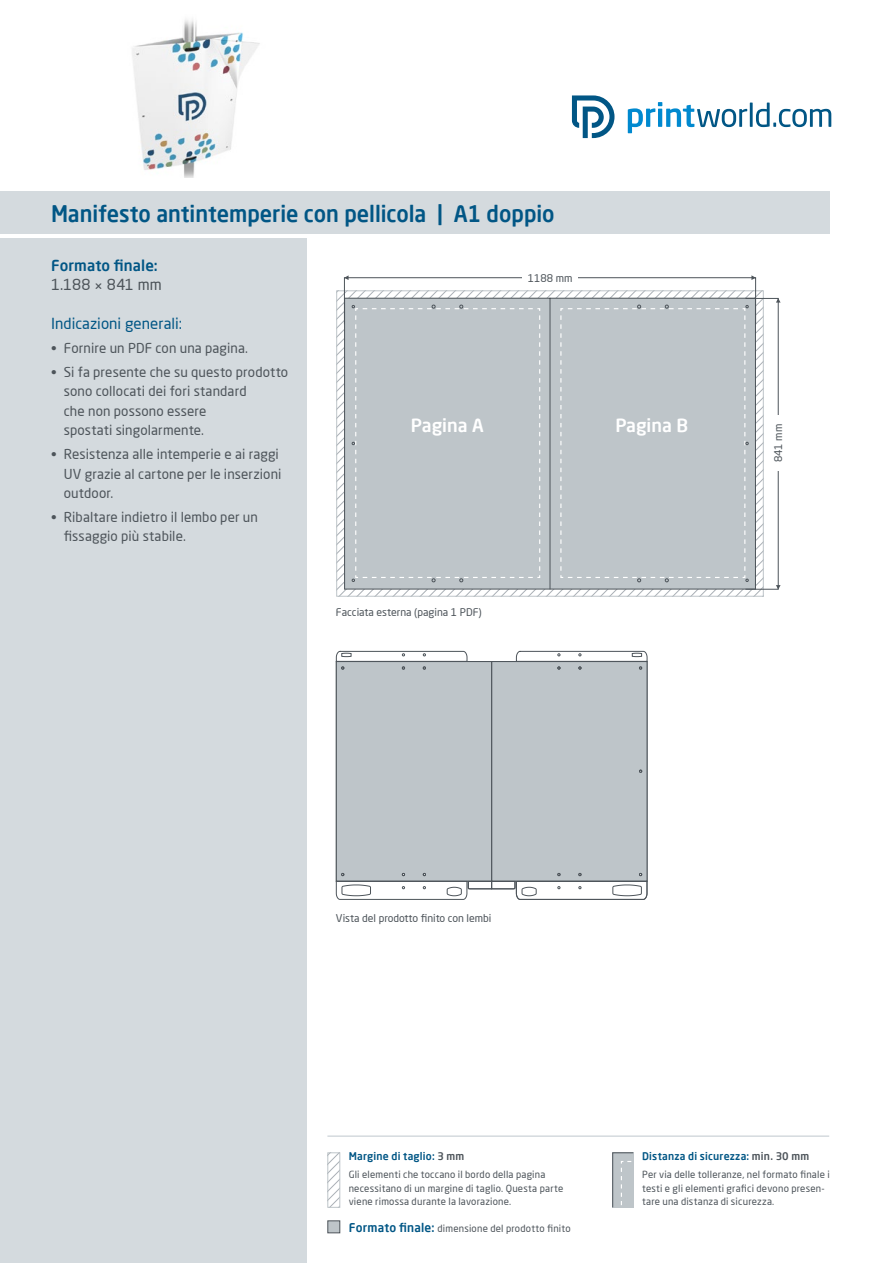
<style>
.page{position:relative;width:893px;height:1263px;background:#fff}
.page>*{position:absolute;margin:0;border:0;box-sizing:border-box;transform-origin:0 0}
.t1{font:500 22.5px "Neo Sans Pro";color:#015685;scale:.96 1}
.t2{font:500 18px "Neo Sans Pro";color:#fff}
.t3{font:15px "Neo Sans Pro";color:#015685}
.t4{font:500 15px "Neo Sans Pro";letter-spacing:.005em;color:#015685}
.t5{font:15px "Neo Sans Pro";letter-spacing:.005em;color:#4d545a}
.t6{font:13.5px/19.5px "Neo Sans Pro";letter-spacing:.01em;color:#4d545a}
.t7{font:10.5px "Neo Sans Pro";color:#4d545a}
.t8{font:500 10.5px "Neo Sans Pro";letter-spacing:.025em;color:#015685}
.t9{font:9.75px/13.5px "Neo Sans Pro";letter-spacing:.02em;color:#4d545a}
.s1{color:#4d545a}
.s2{font-weight:500;font-size:12px;color:#015685}
</style>
<div class="page">
<div style="left:0;top:238px;width:306px;height:1025px;background:#d4dade"></div>
<div style="left:0;top:191px;width:829px;height:43px;background:#d4dade"></div>
<svg style="left:628px;top:102px;width:203px;height:31px"></svg>
<svg style="left:572px;top:96px;width:42px;height:42px"></svg>
<hr style="left:327px;top:1135px;width:502px;height:2px;background:#d4dade">
<svg style="left:329px;top:1154px;width:9px;height:52px"></svg>
<div style="left:327px;top:1152px;width:13px;height:56px;border:1px solid #bec5c9"></div>
<div style="left:327px;top:1220px;width:13px;height:13px;background:#bec5c9;border:1px solid #4d545a"></div>
<svg style="left:612px;top:1152px;width:22px;height:56px"></svg>
<img style="left:132px;top:19px;width:128px;height:158px">
<div style="left:345px;top:299px;width:411px;height:290px;background:#bec5c9"></div>
<hr style="left:755px;top:298px;width:1px;height:291px;background:#4d545a">
<hr style="left:345px;top:589px;width:410px;height:1px;background:#4d545a">
<hr style="left:344px;top:298px;width:1px;height:291px;background:#4d545a">
<hr style="left:345px;top:298px;width:410px;height:1px;background:#4d545a">
<hr style="left:550px;top:298px;width:1px;height:291px;background:#4d545a">
<div style="left:344px;top:277px;width:412px;height:47px;border:1px solid #4d545a"></div>
<svg style="left:751px;top:275px;width:5px;height:5px"></svg>
<svg style="left:344px;top:275px;width:5px;height:5px"></svg>
<div style="left:523px;top:274px;width:55px;height:8px;background:#fff"></div>
<svg style="left:776px;top:585px;width:5px;height:4px"></svg>
<svg style="left:776px;top:298px;width:5px;height:5px"></svg>
<svg style="left:560px;top:308px;width:186px;height:270px"></svg>
<svg style="left:337px;top:291px;width:203px;height:291px"></svg>
<svg style="left:744px;top:315px;width:5px;height:258px"></svg>
<svg style="left:745px;top:579px;width:4px;height:3px"></svg>
<svg style="left:565px;top:577px;width:173px;height:5px"></svg>
<svg style="left:568px;top:305px;width:181px;height:4px"></svg>
<div style="left:336px;top:661px;width:156px;height:220px;background:#bec5c9;border:1px solid #4d545a"></div>
<div style="left:491px;top:661px;width:156px;height:220px;background:#bec5c9;border:1px solid #4d545a"></div>
<svg style="left:336px;top:650px;width:132px;height:19px"></svg>
<svg style="left:516px;top:650px;width:132px;height:19px"></svg>
<svg style="left:336px;top:873px;width:312px;height:27px"></svg>
<h1 class="t1" style="left:51px;top:200px;width:526px">Manifesto antintemperie con pellicola | A1 doppio</h1>
<h3 class="t4" style="left:51px;top:256px;width:108px">Formato finale:</h3>
<h3 class="t5" style="left:51px;top:276px;width:112px">1.188 × 841 mm</h3>
<h3 class="t3" style="left:51px;top:315px;width:133px">Indicazioni generali:</h3>
<h3 class="t6" style="left:51px;top:338px;width:199px">• Fornire un PDF con una pagina.</h3>
<h3 class="t6" style="left:64px;top:362px;width:226px;text-indent:-13px">• Si fa presente che su questo prodotto sono collocati dei fori standard<br>che non possono essere<br>spostati singolarmente.</h3>
<h3 class="t6" style="left:64px;top:444px;width:219px;text-indent:-13px">• Resistenza alle intemperie e ai raggi<br>UV grazie al cartone per le inserzioni outdoor.</h3>
<h3 class="t6" style="left:64px;top:507px;width:196px;text-indent:-13px">• Ribaltare indietro il lembo per un fissaggio più stabile.</h3>
<p class="t7" style="left:528px;top:271px;width:46px">1188 mm</p>
<h2 class="t2" style="left:411px;top:414px;width:74px">Pagina A</h2>
<h2 class="t2" style="left:615px;top:414px;width:74px">Pagina B</h2>
<p class="t7" style="left:336px;top:606px;width:147px">Facciata esterna (pagina 1 PDF)</p>
<p class="t7" style="left:772px;top:462px;width:40px;rotate:-90deg">841 mm</p>
<p class="t7" style="left:336px;top:912px;width:157px">Vista del prodotto finito con lembi</p>
<p class="t8" style="left:349px;top:1150px;width:117px">Margine di taglio: <span class="s1">3 mm</span></p>
<p class="t9" style="left:349px;top:1168px;width:216px">Gli elementi che toccano il bordo della pagina necessitano di un margine di taglio. Questa parte viene rimossa durante la lavorazione.</p>
<p class="t9" style="left:349px;top:1221px;width:223px"><span class="s2">Formato finale:</span> dimensione del prodotto finito</p>
<p class="t8" style="left:642px;top:1150px;width:169px">Distanza di sicurezza: <span class="s1">min. 30 mm</span></p>
<p class="t9" style="left:642px;top:1168px;width:189px">Per via delle tolleranze, nel formato finale i testi e gli elementi grafici devono presen&shy;tare una distanza di sicurezza.</p>
</div>
